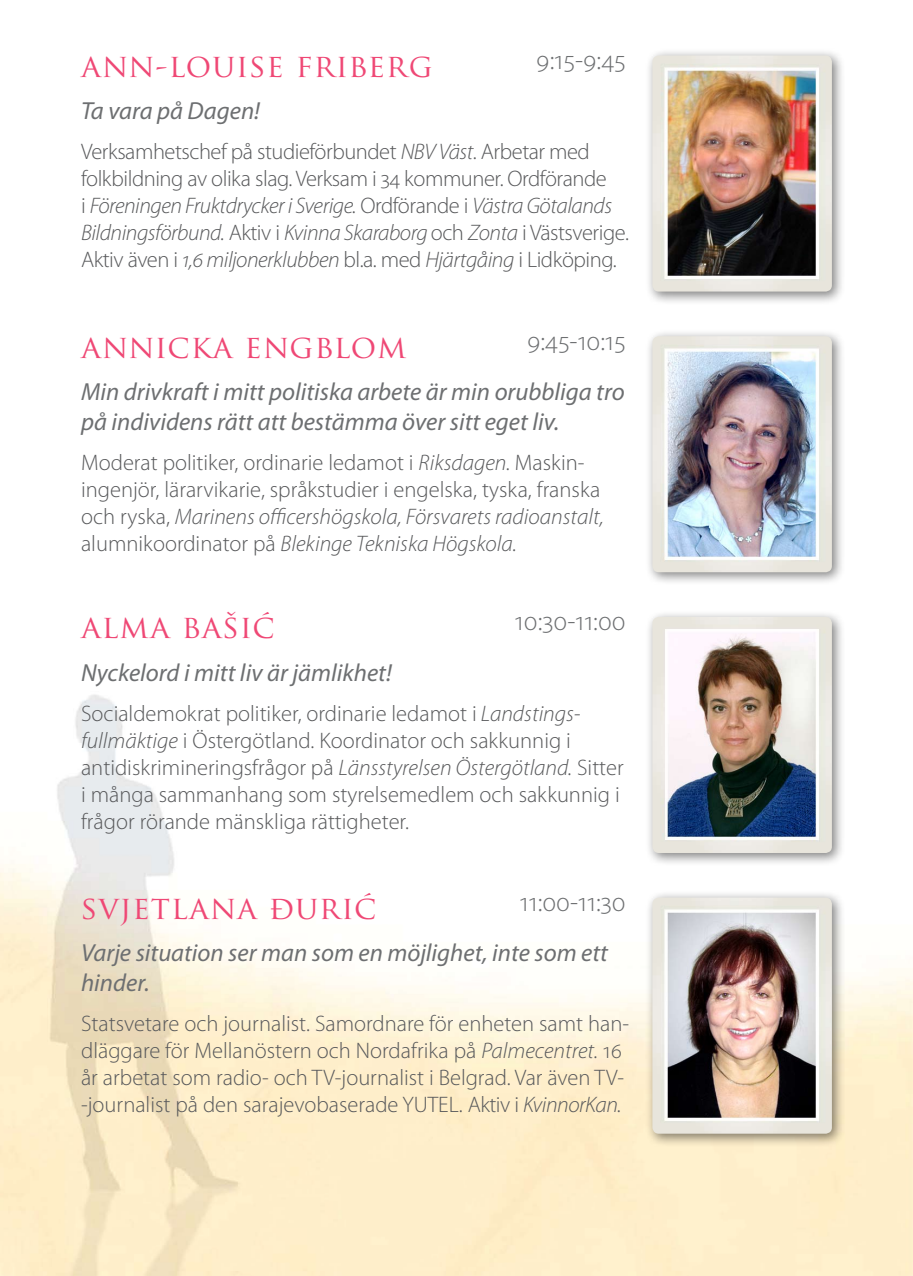
<style>
.page{position:relative;width:913px;height:1276px;background:#fff}
.page>*{position:absolute;margin:0;border:0;box-sizing:border-box;transform-origin:0 0}
.t1{font:31.5px "Trajan Pro";letter-spacing:.03em;color:#ef4875}
.t2{font:300 27px "Myriad Pro";color:#6d6f71}
.t3{font:italic 24.75px/29.7px "Myriad Pro";color:#6d6f71}
.t4{font:300 22.5px/27px "Myriad Pro";color:#58595b}
.t5{font:300 22.5px/27px "Myriad Pro";letter-spacing:-.02em;color:#58595b}
.s1{font-style:italic}
</style>
<div class="page">
<div style="left:644px;top:328px;width:210px;height:267px;background:#000;opacity:.5"></div>
<img style="left:652px;top:336px;width:179px;height:236px">
<div style="left:644px;top:609px;width:210px;height:266px;background:#000;opacity:.5"></div>
<img style="left:652px;top:617px;width:179px;height:236px">
<div style="left:644px;top:48px;width:210px;height:266px;background:#000;opacity:.5"></div>
<img style="left:652px;top:55px;width:179px;height:236px">
<div style="left:644px;top:889px;width:210px;height:267px;background:#000;opacity:.5"></div>
<img style="left:652px;top:897px;width:179px;height:236px">
<p class="t2" style="left:536px;top:45px;width:91px">9:15-9:45</p>
<h1 class="t1" style="left:81px;top:45px;width:353px">ANN-LOUISE FRIBERG</h1>
<p class="t3" style="left:81px;top:97px;width:180px">Ta vara på Dagen!</p>
<p class="t5" style="left:81px;top:138px;width:549px">Verksamhetschef på studieförbundet <span class="s1">NBV Väst</span>. Arbetar med folkbildning av olika slag. Verksam i 34 kommuner. Ordförande<br>i <span class="s1">Föreningen Fruktdrycker i Sverige.</span> Ordförande i <span class="s1">Västra Götalands Bildningsförbund.</span> Aktiv i <span class="s1">Kvinna Skaraborg</span> och <span class="s1">Zonta</span> i Västsverige.<br>Aktiv även i <span class="s1">1,6 miljonerklubben</span> bl.a. med <span class="s1">Hjärtgåing</span> i Lidköping.</p>
<p class="t2" style="left:526px;top:326px;width:100px">9:45-10:15</p>
<h1 class="t1" style="left:81px;top:326px;width:326px">ANNICKA ENGBLOM</h1>
<p class="t3" style="left:81px;top:377px;width:545px">Min drivkraft i mitt politiska arbete är min orubbliga tro på individens rätt att bestämma över sitt eget liv.</p>
<p class="t4" style="left:81px;top:449px;width:524px">Moderat politiker, ordinarie ledamot i <span class="s1">Riksdagen.</span> Maskin&shy;ingenjör, lärarvikarie, språkstudier i engelska, tyska, franska och ryska, <span class="s1">Marinens officershögskola, Försvarets radioanstalt, </span>alumnikoordinator på <span class="s1">Blekinge Tekniska Högskola.</span></p>
<h1 class="t1" style="left:81px;top:607px;width:195px">ALMA BAŠIĆ</h1>
<p class="t3" style="left:81px;top:658px;width:312px">Nyckelord i mitt liv är jämlikhet!</p>
<p class="t4" style="left:81px;top:700px;width:544px">Socialdemokrat politiker, ordinarie ledamot i <span class="s1">Landstings&shy;fullmäktige</span> i Östergötland. Koordinator och sakkunnig i antidiskrimineringsfrågor på <span class="s1">Länsstyrelsen Östergötland.</span> Sitter i många sammanhang som styrelsemedlem och sakkunnig i frågor rörande mänskliga rättigheter.</p>
<p class="t2" style="left:514px;top:606px;width:112px">10:30-11:00</p>
<h1 class="t1" style="left:81px;top:887px;width:297px">SVJETLANA ĐURIĆ</h1>
<p class="t3" style="left:81px;top:939px;width:528px">Varje situation ser man som en möjlighet, inte som ett hinder.</p>
<p class="t4" style="left:81px;top:1010px;width:549px">Statsvetare och journalist. Samordnare för enheten samt han&shy;dläggare för Mellanöstern och Nordafrika på <span class="s1">Palmecentret.</span> 16 år arbetat som radio- och TV-journalist i Belgrad. Var även TV--journalist på den sarajevobaserade YUTEL. Aktiv i <span class="s1">KvinnorKan.</span></p>
<p class="t2" style="left:519px;top:887px;width:107px">11:00-11:30</p>
</div>
